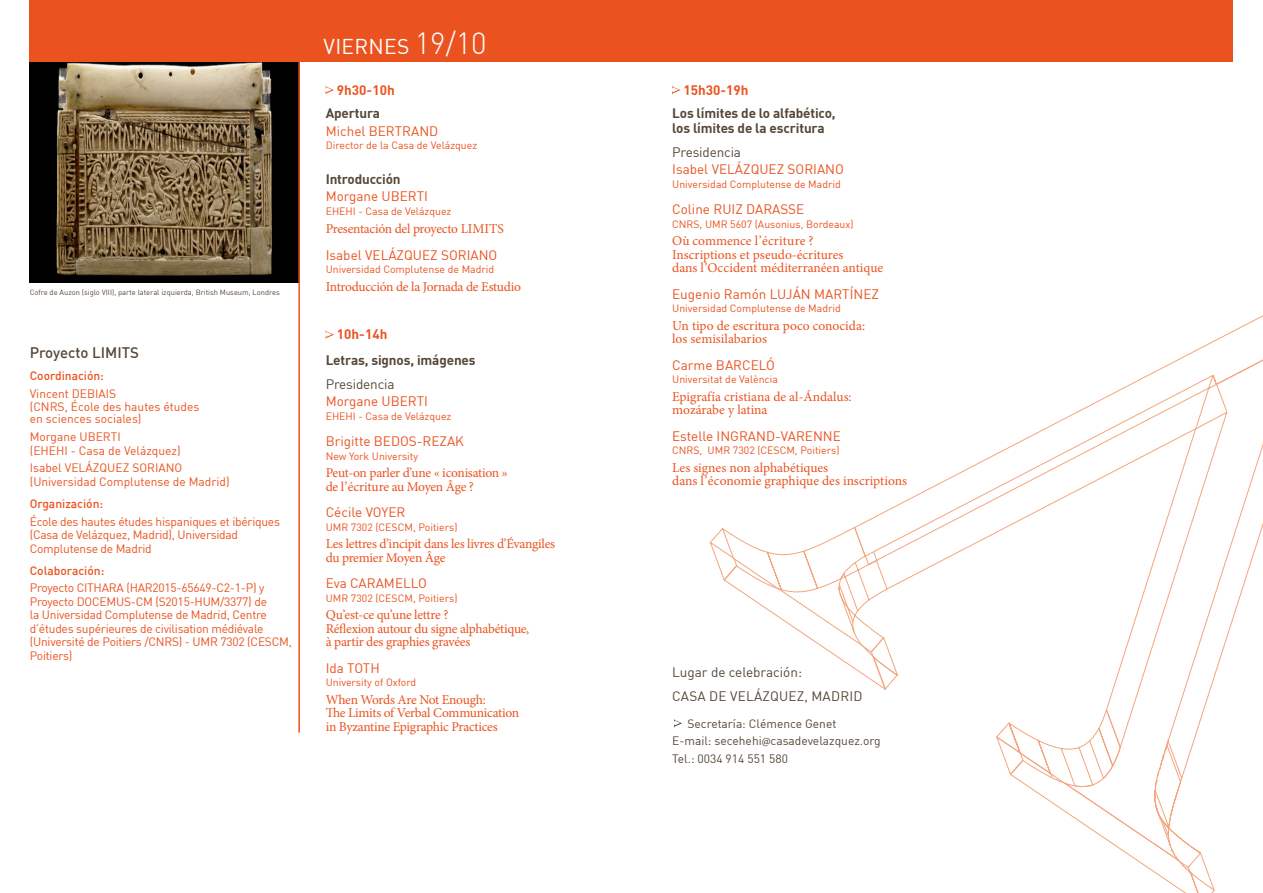
<style>
.page{position:relative;width:1263px;height:893px;background:#fff}
.page>*{position:absolute;margin:0;border:0;box-sizing:border-box;transform-origin:0 0}
.Día{font:21px "DIN";letter-spacing:.015em;color:#fff}
.t1{font:500 15px "DIN";color:#564737}
.t2{font:13.5px/13.5px "Minion Pro";letter-spacing:-.015em;color:#ea5320}
.Nombre{font:13.5px "DIN";color:#ea5320}
.t3{font:700 13.5px/15px "DIN";letter-spacing:-.01em;color:#564737}
.Fecha{font:13.5px "DIN";color:#564737}
.Hora{font:700 13.5px "DIN";color:#ea5320}
.t4{font:12px/13.5px "DIN";letter-spacing:-.02em;color:#ea5320}
.t5{font:12px/13.5px "DIN";color:#ea5320}
.t6{font:12px "DIN";color:#564737}
.t7{font:500 12px "DIN";color:#ea5320}
.Nombre-2{font:10.5px "DIN";color:#ea5320}
.Pie_de_foto{font:7.5px "DIN";color:#564737}
.s1{font-weight:300;font-size:30px}
.s2{font-family:"Myriad Pro"}
</style>
<div class="page">
<img style="left:30px;top:62px;width:268px;height:221px">
<svg style="left:711px;top:372px;width:443px;height:185px"></svg>
<svg style="left:1154px;top:333px;width:109px;height:343px"></svg>
<svg style="left:709px;top:541px;width:190px;height:139px"></svg>
<svg style="left:871px;top:655px;width:344px;height:238px"></svg>
<div style="left:30px;top:0;width:1203px;height:62px;background:#ea5320"></div>
<svg style="left:326px;top:86px;width:8px;height:8px"></svg>
<svg style="left:326px;top:331px;width:8px;height:8px"></svg>
<svg style="left:672px;top:85px;width:8px;height:10px"></svg>
<hr style="left:298px;top:58px;width:2px;height:675px;background:#ea5320">
<svg style="left:674px;top:719px;width:8px;height:9px"></svg>
<p class="Pie_de_foto" style="left:30px;top:288px;width:252px">Cofre de Auzon (siglo VIII), parte lateral izquierda, British Museum, Londres</p>
<p class="t1" style="left:30px;top:343px;width:111px">Proyecto LIMITS</p>
<p class="t7" style="left:30px;top:368px;width:76px">Coordinación:</p>
<p class="t5" style="left:30px;top:387px;width:171px">Vincent DEBIAIS<br>(CNRS, École des hautes études</p>
<p class="t5" style="left:30px;top:412px;width:113px">en sciences sociales)</p>
<p class="t5" style="left:30px;top:430px;width:152px">Morgane UBERTI<br>(EHEHI - Casa de Velázquez)</p>
<p class="t5" style="left:30px;top:461px;width:201px">Isabel VELÁZQUEZ SORIANO (Universidad Complutense de Madrid)</p>
<p class="t7" style="left:30px;top:496px;width:75px">Organización:</p>
<p class="t4" style="left:30px;top:514px;width:252px">École des hautes études hispaniques et ibériques (Casa de Velázquez, Madrid), Universidad<br>Complutense de Madrid</p>
<p class="t7" style="left:30px;top:563px;width:76px">Colaboración:</p>
<p class="t4" style="left:30px;top:581px;width:264px">Proyecto CITHARA (HAR2015-65649-C2-1-P) y Proyecto DOCEMUS-CM (S2015-HUM/3377) de<br>la Universidad Complutense de Madrid, Centre d’études supérieures de civilisation médiévale (Université de Poitiers /CNRS) - UMR 7302 (CESCM, Poitiers)</p>
<p class="Día" style="left:324px;top:33px;width:165px">VIERNES <span class="s1">19/10</span></p>
<p class="Hora" style="left:337px;top:81px;width:59px">9h30-10h</p>
<p class="t3" style="left:326px;top:105px;width:56px">Apertura</p>
<p class="Nombre" style="left:326px;top:123px;width:114px">Michel BERTRAND</p>
<p class="Nombre-2" style="left:326px;top:139px;width:153px">Director de la Casa de Velázquez</p>
<p class="t3" style="left:326px;top:171px;width:76px">Introducción</p>
<p class="Nombre" style="left:326px;top:188px;width:104px">Morgane UBERTI</p>
<p class="Nombre-2" style="left:326px;top:205px;width:127px">EHEHI - Casa de Velázquez</p>
<p class="t2" style="left:326px;top:222px;width:180px">Presentación del proyecto LIMITS</p>
<p class="Nombre" style="left:326px;top:246px;width:173px">Isabel VELÁZQUEZ SORIANO</p>
<p class="Nombre-2" style="left:326px;top:263px;width:170px">Universidad Complutense de Madrid</p>
<p class="t2" style="left:326px;top:280px;width:197px">Introducción de la Jornada de Estudio</p>
<p class="Hora" style="left:337px;top:326px;width:52px">10h-14h</p>
<p class="t3" style="left:326px;top:352px;width:151px">Letras, signos, imágenes</p>
<p class="Fecha" style="left:326px;top:375px;width:70px">Presidencia</p>
<p class="Nombre" style="left:326px;top:393px;width:104px">Morgane UBERTI</p>
<p class="Nombre-2" style="left:326px;top:409px;width:127px">EHEHI - Casa de Velázquez</p>
<p class="Nombre" style="left:326px;top:433px;width:140px">Brigitte BEDOS-REZAK</p>
<p class="Nombre-2" style="left:326px;top:449px;width:94px">New York University</p>
<p class="t2" style="left:326px;top:466px;width:184px">Peut-on parler d’une « iconisation » de l’écriture au Moyen Âge ?</p>
<p class="Nombre" style="left:326px;top:504px;width:81px">Cécile VOYER</p>
<p class="Nombre-2" style="left:326px;top:520px;width:133px">UMR 7302 (CESCM, Poitiers)</p>
<p class="t2" style="left:326px;top:537px;width:231px">Les lettres d’incipit dans les livres d’Évangiles du premier Moyen Âge</p>
<p class="Nombre" style="left:326px;top:575px;width:103px">Eva CARAMELLO</p>
<p class="Nombre-2" style="left:326px;top:591px;width:133px">UMR 7302 (CESCM, Poitiers)</p>
<p class="t2" style="left:326px;top:608px;width:205px">Qu’est-ce qu’une lettre ?<br>Réflexion autour du signe alphabétique, à partir des graphies gravées</p>
<p class="Nombre" style="left:326px;top:659px;width:56px">Ida TOTH</p>
<p class="Nombre-2" style="left:326px;top:676px;width:92px">University of Oxford</p>
<p class="t2" style="left:326px;top:693px;width:195px">When Words Are Not Enough:<br>The Limits of Verbal Communication in Byzantine Epigraphic Practices</p>
<p class="Hora" style="left:683px;top:81px;width:67px">15h30-19h</p>
<p class="t3" style="left:672px;top:105px;width:165px">Los límites de lo alfabético, los límites de la escritura</p>
<p class="Fecha" style="left:672px;top:143px;width:70px">Presidencia</p>
<p class="Nombre" style="left:672px;top:161px;width:173px">Isabel VELÁZQUEZ SORIANO</p>
<p class="Nombre-2" style="left:672px;top:178px;width:170px">Universidad Complutense de Madrid</p>
<p class="Nombre" style="left:672px;top:201px;width:134px">Coline RUIZ DARASSE</p>
<p class="Nombre-2" style="left:672px;top:217px;width:183px">CNRS, UMR 5607 (Ausonius, Bordeaux)</p>
<p class="t2" style="left:672px;top:234px;width:213px">Où commence l’écriture ?<br>Inscriptions et pseudo-écritures<br>dans l’Occident méditerranéen antique</p>
<p class="Nombre" style="left:672px;top:285px;width:208px">Eugenio Ramón LUJÁN MARTÍNEZ</p>
<p class="Nombre-2" style="left:672px;top:302px;width:170px">Universidad Complutense de Madrid</p>
<p class="t2" style="left:672px;top:319px;width:194px">Un tipo de escritura poco conocida: los semisilabarios</p>
<p class="Nombre" style="left:672px;top:356px;width:104px">Carme BARCELÓ</p>
<p class="Nombre-2" style="left:672px;top:373px;width:107px">Universitat de València</p>
<p class="t2" style="left:672px;top:390px;width:181px">Epigrafía cristiana de al-Ándalus: mozárabe y latina</p>
<p class="Nombre" style="left:672px;top:427px;width:170px">Estelle INGRAND-VARENNE</p>
<p class="Nombre-2" style="left:672px;top:444px;width:169px">CNRS, UMR 7302 (CESCM, Poitiers)</p>
<p class="t2" style="left:672px;top:461px;width:236px">Les signes non alphabétiques<br>dans l’économie graphique des inscriptions</p>
<p class="Fecha" style="left:672px;top:663px;width:131px">Lugar de celebración:</p>
<p class="Fecha" style="left:672px;top:688px;width:192px">CASA DE VELÁZQUEZ, MADRID</p>
<p class="t6" style="left:687px;top:716px;width:150px">Secretaría: Clémence Genet</p>
<p class="t6" style="left:672px;top:733px;width:210px">E-mail: secehehi<span class="s2">@</span>casadevelazquez.org</p>
<p class="t6" style="left:672px;top:751px;width:117px">Tel.: 0034 914 551 580</p>
</div>
